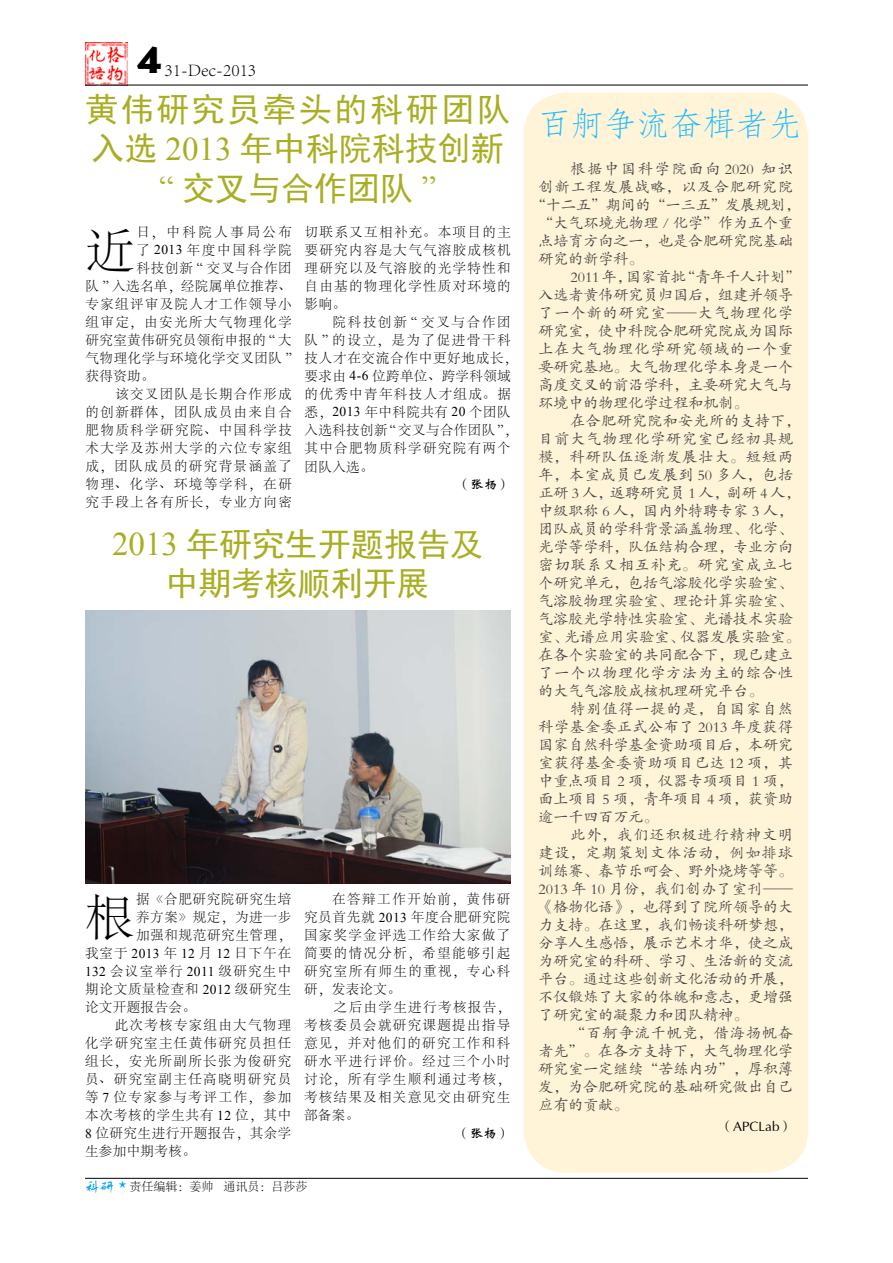
<style>
.page{position:relative;width:893px;height:1263px;background:#fff}
.page>*{position:absolute;margin:0;border:0;box-sizing:border-box;transform-origin:0 0}
.t1{font:300 49.5px "Adobe Song Std";color:#000}
.t2{font:33px/39.6px "Sim Hei";color:#a8ae21;text-align:center}
.t3{font:33px "FZFSJW GB1 0";color:#20bdff}
.t4{font:300 18px "Adobe Song Std";color:#000}
.t5{font:15px "FZKTK GBK1 0";color:#474343}
.t6{font:15px "FZKTK GBK1 0";letter-spacing:.07em;color:#474343}
.t7{font:15px "FZKTK GBK1 0";letter-spacing:.065em;color:#474343}
.t8{font:15px "FZKTK GBK1 0";letter-spacing:.04em;color:#474343}
.t9{font:15px "FZKTK GBK1 0";letter-spacing:.075em;color:#474343}
.t10{font:15px "FZKTK GBK1 0";letter-spacing:.03em;color:#474343}
.t11{font:15px "FZKTK GBK1 0";letter-spacing:.045em;color:#474343}
.t12{font:15px "FZKTK GBK1 0";letter-spacing:.125em;color:#474343}
.t13{font:15px "FZKTK GBK1 0";letter-spacing:.025em;color:#474343}
.t14{font:300 13.5px/18px "Adobe Song Std";letter-spacing:.1em;color:#000;text-align:justify}
.t15{font:300 13.5px/18.1px "Adobe Song Std";letter-spacing:.055em;color:#000}
.t16{font:300 13.5px "Adobe Song Std";letter-spacing:.03em;color:#000}
.t17{font:300 13.5px "Adobe Song Std";letter-spacing:.04em;color:#000}
.t18{font:300 13.5px "Adobe Song Std";letter-spacing:.06em;color:#000}
.t19{font:300 13.5px "Adobe Song Std";letter-spacing:.05em;color:#000}
.t20{font:13.5px "FZWBK GBK1 0";color:#000}
.t21{font:300 13.5px "Adobe Song Std";letter-spacing:.065em;color:#000}
.t22{font:300 13.5px "Adobe Song Std";letter-spacing:.12em;color:#000}
.t23{font:300 13.5px "Adobe Song Std";letter-spacing:.135em;color:#000}
.t24{font:300 13.5px "Adobe Song Std";letter-spacing:.185em;color:#000}
.t25{font:300 12px "Adobe Song Std";color:#000}
.s1{font-family:"Lithos Pro";font-weight:900;font-size:36px}
.s2{font-family:"Times New Roman"}
.s3{font-family:"Times New Roman";font-weight:400}
.s4{font-family:"FZSTK GBK1 0";font-weight:400;font-size:15px;color:#00a0e9}
.s5{font-family:"FZKTK GBK1 0";font-weight:400;font-size:15px;color:#00a0e9}
</style>
<div class="page">
<hr style="left:85px;top:1178px;width:723px;height:1px;background:#000">
<img style="left:85px;top:43px;width:43px;height:42px">
<hr style="left:85px;top:85px;width:723px;height:1px;background:#000">
<div style="left:524px;top:92px;width:284px;height:1080px;background:#fff4d7;border-radius:43px"></div>
<img style="left:85px;top:611px;width:425px;height:272px">
<p class="t4" style="left:135px;top:59px;width:123px"><span class="s1">4</span>31-Dec-2013</p>
<h2 class="t2" style="left:85px;top:89px;width:427px">黄伟研究员牵头的科研团队入选 <span class="s2">2013</span> 年中科院科技创新<span class="s2">“</span> 交叉与合作团队 <span class="s2">”</span></h2>
<h1 class="t1" style="left:86px;top:224px;width:51px">近</h1>
<p class="t24" style="left:137px;top:225px;width:157px">日，中科院人事局公布</p>
<p class="t23" style="left:137px;top:243px;width:157px">了 <span class="s3">2013</span> 年度中国科学院</p>
<p class="t18" style="left:137px;top:261px;width:157px">科技创新 <span class="s3">“</span> 交叉与合作团</p>
<p class="t16" style="left:86px;top:279px;width:208px">队 <span class="s3">”</span> 入选名单，经院属单位推荐、</p>
<p class="t14" style="left:86px;top:295px;width:208px">专家组评审及院人才工作领导小</p>
<p class="t14" style="left:86px;top:313px;width:208px">组审定，由安光所大气物理化学</p>
<p class="t16" style="left:86px;top:333px;width:208px">研究室黄伟研究员领衔申报的 <span class="s3">“</span> 大</p>
<p class="t17" style="left:86px;top:351px;width:208px">气物理化学与环境化学交叉团队 <span class="s3">”</span></p>
<p class="t14" style="left:86px;top:367px;width:71px">获得资助。</p>
<p class="t14" style="left:115px;top:385px;width:178px">该交叉团队是长期合作形成</p>
<p class="t14" style="left:86px;top:403px;width:208px">的创新群体，团队成员由来自合</p>
<p class="t14" style="left:86px;top:421px;width:208px">肥物质科学研究院、中国科学技</p>
<p class="t14" style="left:86px;top:439px;width:208px">术大学及苏州大学的六位专家组</p>
<p class="t14" style="left:86px;top:457px;width:208px">成，团队成员的研究背景涵盖了</p>
<p class="t22" style="left:86px;top:477px;width:208px">物理、化学、环境等学科，在研</p>
<p class="t14" style="left:86px;top:493px;width:208px">究手段上各有所长，专业方向密</p>
<p class="t14" style="left:305px;top:223px;width:208px">切联系又互相补充。本项目的主要研究内容是大气气溶胶成核机理研究以及气溶胶的光学特性和自由基的物理化学性质对环境的影响。</p>
<p class="t15" style="left:305px;top:313px;width:214px;text-indent:28px">院科技创新 <span class="s3">“</span> 交叉与合作团队 <span class="s3">”</span> 的设立，是为了促进骨干科技人才在交流合作中更好地成长，要求由 <span class="s3">4-6</span> 位跨单位、跨学科领域的优秀中青年科技人才组成。据悉，<span class="s3">2013</span> 年中科院共有 <span class="s3">20</span> 个团队入选科技创新 <span class="s3">“</span> 交叉与合作团队 <span class="s3">”</span>，其中合肥物质科学研究院有两个团队入选。</p>
<p class="t20" style="left:457px;top:477px;width:55px">（张杨）</p>
<h2 class="t2" style="left:112px;top:524px;width:373px"><span class="s2">2013</span> 年研究生开题报告及中期考核顺利开展</h2>
<h1 class="t1" style="left:85px;top:891px;width:51px">根</h1>
<p class="t19" style="left:136px;top:892px;width:157px">据《合肥研究院研究生培</p>
<p class="t15" style="left:136px;top:909px;width:157px">养方案》规定，为进一步</p>
<p class="t19" style="left:136px;top:928px;width:157px">加强和规范研究生管理，</p>
<p class="t14" style="left:85px;top:945px;width:208px">我室于 <span class="s3">2013</span> 年 <span class="s3">12</span> 月 <span class="s3">12</span> 日下午在</p>
<p class="t14" style="left:85px;top:963px;width:208px"><span class="s3">132</span> 会议室举行 <span class="s3">2011</span> 级研究生中</p>
<p class="t18" style="left:85px;top:982px;width:208px">期论文质量检查和 <span class="s3">2012</span> 级研究生</p>
<p class="t16" style="left:85px;top:1000px;width:112px">论文开题报告会。</p>
<p class="t14" style="left:115px;top:1017px;width:178px">此次考核专家组由大气物理</p>
<p class="t14" style="left:85px;top:1035px;width:208px">化学研究室主任黄伟研究员担任</p>
<p class="t14" style="left:85px;top:1053px;width:208px">组长，安光所副所长张为俊研究</p>
<p class="t14" style="left:85px;top:1071px;width:208px">员、研究室副主任高晓明研究员</p>
<p class="t14" style="left:85px;top:1089px;width:208px">等 <span class="s3">7</span> 位专家参与考评工作，参加</p>
<p class="t21" style="left:85px;top:1108px;width:208px">本次考核的学生共有 <span class="s3">12</span> 位，其中</p>
<p class="t17" style="left:85px;top:1126px;width:208px"><span class="s3">8</span> 位研究生进行开题报告，其余学</p>
<p class="t16" style="left:85px;top:1144px;width:112px">生参加中期考核。</p>
<p class="t14" style="left:304px;top:891px;width:208px;text-indent:28px">在答辩工作开始前，黄伟研究员首先就 <span class="s3">2013</span> 年度合肥研究院国家奖学金评选工作给大家做了简要的情况分析，希望能够引起研究室所有师生的重视，专心科研，发表论文。</p>
<p class="t14" style="left:304px;top:999px;width:208px;text-indent:30px">之后由学生进行考核报告，考核委员会就研究课题提出指导意见，并对他们的研究工作和科研水平进行评价。经过三个小时讨论，所有学生顺利通过考核，考核结果及相关意见交由研究生部备案。</p>
<p class="t20" style="left:456px;top:1126px;width:55px">（张杨）</p>
<p class="t25" style="left:85px;top:1180px;width:224px"><span class="s4">科研</span> <span class="s5">*</span> 责任编辑：姜帅 通讯员：吕莎莎</p>
<h2 class="t3" style="left:538px;top:106px;width:265px">百舸争流奋楫者先</h2>
<p class="t12" style="left:570px;top:161px;width:224px">根据中国科学院面向 2020 知识</p>
<p class="t6" style="left:539px;top:179px;width:256px">创新工程发展战略，以及合肥研究院</p>
<p class="t5" style="left:531px;top:197px;width:271px">“十二五”期间的“一三五”发展规划，</p>
<p class="t5" style="left:539px;top:215px;width:256px">“大气环境光物理 / 化学”作为五个重</p>
<p class="t5" style="left:539px;top:233px;width:256px">点培育方向之一，也是合肥研究院基础</p>
<p class="t5" style="left:539px;top:251px;width:106px">研究的新学科。</p>
<p class="t5" style="left:570px;top:269px;width:232px">2011 年，国家首批“青年千人计划”</p>
<p class="t5" style="left:539px;top:287px;width:256px">入选者黄伟研究员归国后，组建并领导</p>
<p class="t6" style="left:539px;top:305px;width:256px">了一个新的研究室——大气物理化学</p>
<p class="t5" style="left:539px;top:323px;width:256px">研究室，使中科院合肥研究院成为国际</p>
<p class="t7" style="left:539px;top:341px;width:256px">上在大气物理化学研究领域的一个重</p>
<p class="t5" style="left:539px;top:359px;width:256px">要研究基地。大气物理化学本身是一个</p>
<p class="t5" style="left:539px;top:377px;width:256px">高度交叉的前沿学科，主要研究大气与</p>
<p class="t5" style="left:539px;top:395px;width:211px">环境中的物理化学过程和机制。</p>
<p class="t13" style="left:570px;top:413px;width:232px">在合肥研究院和安光所的支持下，</p>
<p class="t7" style="left:539px;top:431px;width:256px">目前大气物理化学研究室已经初具规</p>
<p class="t9" style="left:539px;top:449px;width:256px">模，科研队伍逐渐发展壮大。短短两</p>
<p class="t11" style="left:539px;top:467px;width:256px">年，本室成员已发展到 50 多人，包括</p>
<p class="t5" style="left:539px;top:485px;width:263px">正研 3 人，返聘研究员 1 人，副研 4 人，</p>
<p class="t5" style="left:539px;top:503px;width:256px">中级职称 6 人，国内外特聘专家 3 人，</p>
<p class="t5" style="left:539px;top:521px;width:256px">团队成员的学科背景涵盖物理、化学、</p>
<p class="t5" style="left:539px;top:539px;width:256px">光学等学科，队伍结构合理，专业方向</p>
<p class="t6" style="left:539px;top:557px;width:256px">密切联系又相互补充。研究室成立七</p>
<p class="t5" style="left:539px;top:575px;width:256px">个研究单元，包括气溶胶化学实验室、</p>
<p class="t5" style="left:539px;top:593px;width:256px">气溶胶物理实验室、理论计算实验室、</p>
<p class="t5" style="left:539px;top:611px;width:256px">气溶胶光学特性实验室、光谱技术实验</p>
<p class="t5" style="left:539px;top:629px;width:263px">室、光谱应用实验室、仪器发展实验室。</p>
<p class="t5" style="left:539px;top:647px;width:256px">在各个实验室的共同配合下，现已建立</p>
<p class="t7" style="left:539px;top:665px;width:256px">了一个以物理化学方法为主的综合性</p>
<p class="t5" style="left:539px;top:683px;width:226px">的大气气溶胶成核机理研究平台。</p>
<p class="t6" style="left:570px;top:701px;width:224px">特别值得一提的是，自国家自然</p>
<p class="t8" style="left:539px;top:719px;width:256px">科学基金委正式公布了 2013 年度获得</p>
<p class="t5" style="left:539px;top:737px;width:256px">国家自然科学基金资助项目后，本研究</p>
<p class="t8" style="left:539px;top:755px;width:256px">室获得基金委资助项目已达 12 项，其</p>
<p class="t5" style="left:539px;top:773px;width:256px">中重点项目 2 项，仪器专项项目 1 项，</p>
<p class="t5" style="left:539px;top:791px;width:256px">面上项目 5 项，青年项目 4 项，获资助</p>
<p class="t5" style="left:539px;top:809px;width:121px">逾一千四百万元。</p>
<p class="t6" style="left:570px;top:827px;width:224px">此外，我们还积极进行精神文明</p>
<p class="t9" style="left:539px;top:845px;width:256px">建设，定期策划文体活动，例如排球</p>
<p class="t5" style="left:539px;top:863px;width:256px">训练赛、春节乐呵会、野外烧烤等等。</p>
<p class="t10" style="left:539px;top:881px;width:256px">2013 年 10 月份，我们创办了室刊——</p>
<p class="t5" style="left:539px;top:899px;width:256px">《格物化语》，也得到了院所领导的大</p>
<p class="t5" style="left:539px;top:917px;width:256px">力支持。在这里，我们畅谈科研梦想，</p>
<p class="t5" style="left:539px;top:935px;width:256px">分享人生感悟，展示艺术才华，使之成</p>
<p class="t5" style="left:539px;top:953px;width:256px">为研究室的科研、学习、生活新的交流</p>
<p class="t5" style="left:539px;top:971px;width:256px">平台。通过这些创新文化活动的开展，</p>
<p class="t5" style="left:539px;top:989px;width:256px">不仅锻炼了大家的体魄和意志，更增强</p>
<p class="t5" style="left:539px;top:1007px;width:211px">了研究室的凝聚力和团队精神。</p>
<p class="t6" style="left:570px;top:1025px;width:224px">“百舸争流千帆竞，借海扬帆奋</p>
<p class="t5" style="left:539px;top:1043px;width:256px">者先”。在各方支持下，大气物理化学</p>
<p class="t5" style="left:539px;top:1061px;width:256px">研究室一定继续“苦练内功”，厚积薄</p>
<p class="t5" style="left:539px;top:1079px;width:256px">发，为合肥研究院的基础研究做出自己</p>
<p class="t5" style="left:539px;top:1097px;width:91px">应有的贡献。</p>
<p class="t20" style="left:720px;top:1119px;width:75px">（APCLab）</p>
</div>
